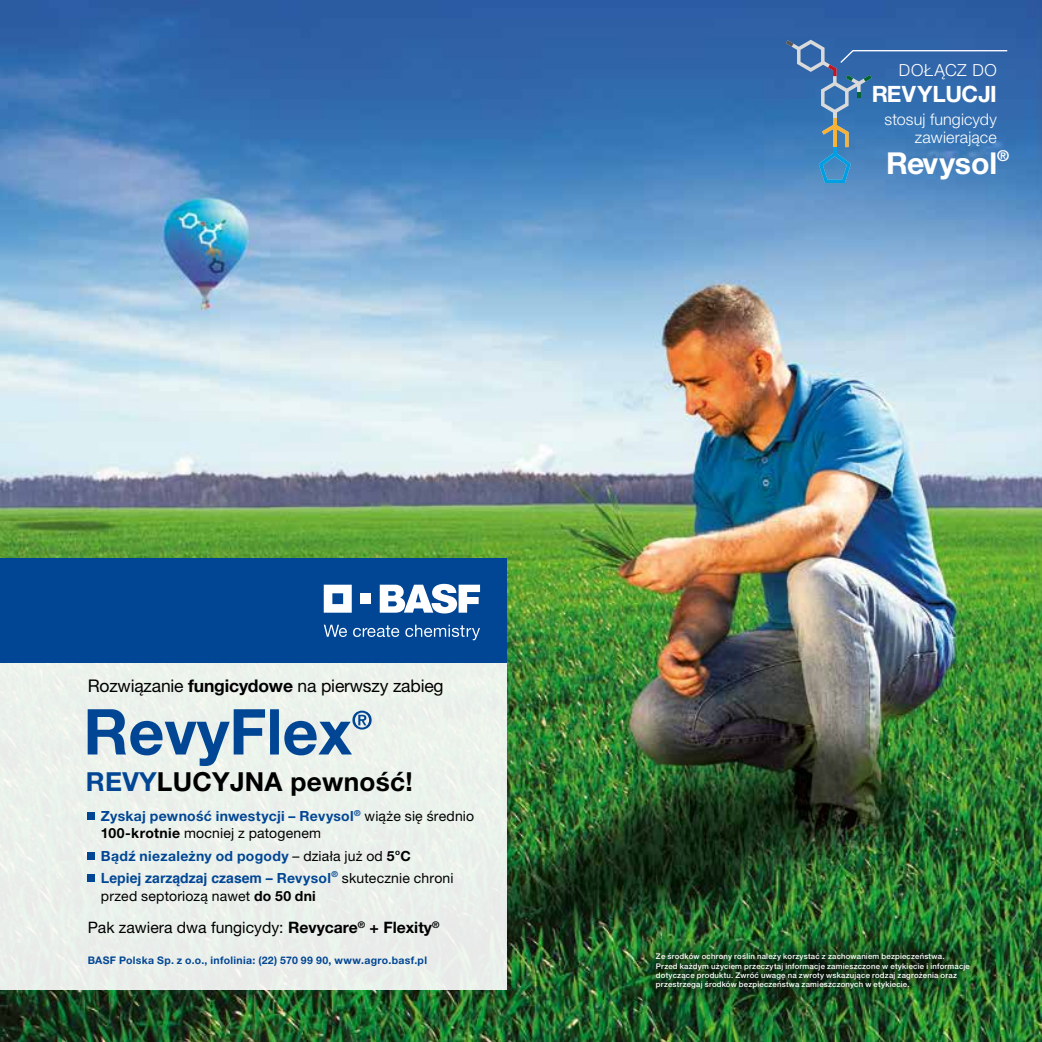
<style>
.page{position:relative;width:1042px;height:1042px;background:#fff}
.page>*{position:absolute;margin:0;border:0;box-sizing:border-box;transform-origin:0 0}
.t1{font:700 30.28px "Helvetica Neue LT Pro";letter-spacing:-.005em;color:#fff}
.t2{font:700 26.25px "Helvetica Neue LT Pro";letter-spacing:.01em;color:#000}
.t3{font:700 22.57px "Helvetica Neue LT Pro";letter-spacing:-.005em;color:#fff}
.t4{font:17.5px "Helvetica Neue LT Pro";letter-spacing:-.01em;color:#000}
.t5{font:300 16.62px "Helvetica Neue LT Pro";letter-spacing:.04em;color:#fff}
.t6{font:300 16.1px/17.3px "Helvetica Neue LT Pro";letter-spacing:.01em;color:#fff;text-align:right}
.t7{font:15.75px "Helvetica Neue LT Pro";color:#000}
.t8{font:14px/17.5px "Helvetica Neue LT Pro";letter-spacing:.015em;color:#000}
.t9{font:700 14px "Helvetica";color:#014694}
.t10{font:700 14px "Helvetica Neue LT Pro";letter-spacing:.02em;color:#014694}
.t11{font:700 10.5px "Helvetica Neue LT Pro";letter-spacing:.03em;color:#014694}
.t12{font:500 7.88px/9.3px "Helvetica Neue LT Pro";letter-spacing:.025em;color:#fff}
.s1{font-weight:700}
.s2{color:#014694}
.s3{font-weight:700;color:#014694}
.s4{font-weight:400;color:#000}
.s5{color:#000}
.s6{font-family:"Helvetica Neue LT Pro"}
.s7{font-family:"Helvetica Neue LT Pro";font-weight:400;color:#000}
</style>
<div class="page">
<img style="left:0;top:0;width:1042px;height:1042px">
<div style="left:0;top:657px;width:506px;height:333px;background:#ebf1eb"></div>
<svg style="left:88px;top:709px;width:284px;height:57px"></svg>
<div style="left:88px;top:812px;width:7px;height:7px;background:#014694"></div>
<div style="left:88px;top:852px;width:7px;height:7px;background:#014694"></div>
<div style="left:88px;top:874px;width:7px;height:7px;background:#014694"></div>
<svg style="left:786px;top:40px;width:222px;height:143px;background:#3e76b3"></svg>
<img style="left:637px;top:935px;width:350px;height:72px">
<div style="left:0;top:558px;width:506px;height:105px;background:#014694"></div>
<svg style="left:324px;top:585px;width:28px;height:28px"></svg>
<div style="left:360px;top:593px;width:11px;height:11px;background:#fff"></div>
<svg style="left:380px;top:584px;width:100px;height:29px"></svg>
<svg style="left:324px;top:625px;width:23px;height:12px"></svg>
<svg style="left:353px;top:625px;width:46px;height:12px"></svg>
<svg style="left:405px;top:625px;width:75px;height:15px"></svg>
<h3 class="t5" style="left:899px;top:60px;width:99px">DOŁĄCZ DO</h3>
<h3 class="t6" style="left:884px;top:111px;width:114px">stosuj fungicydy zawierające</h3>
<h3 class="t3" style="left:872px;top:80px;width:126px">REVYLUCJI</h3>
<h1 class="t1" style="left:886px;top:144px;width:125px">Revysol<sup>®</sup></h1>
<h3 class="t4" style="left:88px;top:675px;width:357px">Rozwiązanie <span class="s1">fungicydowe</span> na pierwszy zabieg</h3>
<h2 class="t2" style="left:86px;top:765px;width:328px"><span class="s2">REVY</span>LUCYJNA pewność!</h2>
<h3 class="t8" style="left:101px;top:807px;width:375px"><span class="s3">Zyskaj pewność inwestycji – Revysol</span><sup>®</sup> wiąże się średnio<br><span class="s1">100-krotnie</span> mocniej z patogenem</h3>
<h3 class="t10" style="left:101px;top:847px;width:311px">Bądź niezależny od pogody <span class="s4">– działa już od</span> <span class="s5">5</span><sup>o</sup><span class="s5">C</span></h3>
<h3 class="t9" style="left:101px;top:867px;width:354px">Lepiej zarządzaj czasem <span class="s6">– Revysol</span><sup>®</sup> <span class="s7">skutecznie chroni</span></h3>
<h3 class="t8" style="left:101px;top:886px;width:216px">przed septoriozą nawet <span class="s1">do 50 dni</span></h3>
<h3 class="t7" style="left:88px;top:918px;width:353px">Pak zawiera dwa fungicydy: <span class="s1">Revycare</span><sup>®</sup> <span class="s1">+ Flexity</span><sup>®</sup></h3>
<h3 class="t11" style="left:88px;top:953px;width:341px">BASF Polska Sp. z o.o., infolinia: (22) 570 99 90, www.agro.basf.pl</h3>
<p class="t12" style="left:656px;top:951px;width:315px">Ze środków ochrony roślin należy korzystać z zachowaniem bezpieczeństwa.<br>Przed każdym użyciem przeczytaj informacje zamieszczone w etykiecie i informacje dotyczące produktu. Zwróć uwagę na zwroty wskazujące rodzaj zagrożenia oraz przestrzegaj środków bezpieczeństwa zamieszczonych w etykiecie.</p>
</div>
